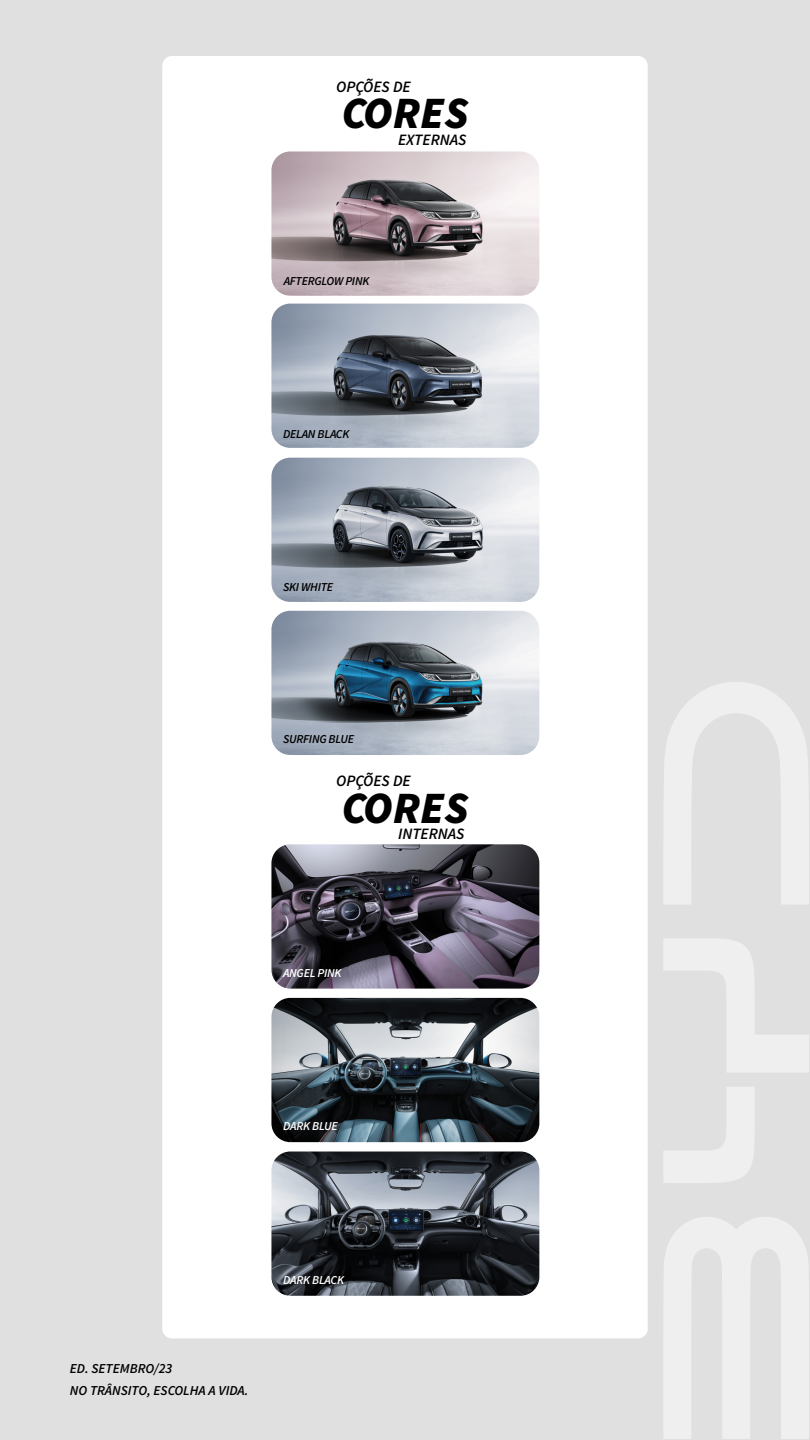
<style>
.page{position:relative;width:810px;height:1440px;background:#e0e0e0}
.page>*{position:absolute;margin:0;border:0;box-sizing:border-box;transform-origin:0 0}
.t1{font:italic 900 44.85px "Source Sans Pro";color:#000}
.t2{font:italic 600 15.83px "Source Sans Pro";color:#000}
.t3{font:italic 600 13.65px/22.5px "Source Sans Pro";color:#000}
.t4{font:italic 600 12.15px "Source Sans Pro";letter-spacing:-.02em;color:#000}
.t5{font:italic 600 12.15px "Source Sans Pro";letter-spacing:-.02em;color:#fff}
</style>
<div class="page">
<svg style="left:664px;top:1217px;width:145px;height:222px"></svg>
<svg style="left:663px;top:682px;width:146px;height:222px"></svg>
<svg style="left:664px;top:1087px;width:91px;height:96px"></svg>
<svg style="left:664px;top:938px;width:145px;height:134px"></svg>
<div style="left:162px;top:56px;width:486px;height:1282px;background:#fff;border-radius:10px"></div>
<img style="left:271px;top:151px;width:268px;height:145px">
<img style="left:271px;top:304px;width:268px;height:144px">
<img style="left:271px;top:458px;width:268px;height:144px">
<img style="left:271px;top:611px;width:268px;height:144px">
<img style="left:271px;top:844px;width:268px;height:145px">
<img style="left:271px;top:998px;width:268px;height:144px">
<img style="left:271px;top:1152px;width:268px;height:144px">
<h2 class="t2" style="left:336px;top:76px;width:76px">OPÇÕES DE</h2>
<h2 class="t2" style="left:398px;top:129px;width:70px">EXTERNAS</h2>
<h1 class="t1" style="left:341px;top:82px;width:129px">CORES</h1>
<p class="t4" style="left:284px;top:273px;width:87px">AFTERGLOW PINK</p>
<p class="t4" style="left:283px;top:426px;width:68px">DELAN BLACK</p>
<p class="t4" style="left:283px;top:579px;width:52px">SKI WHITE</p>
<p class="t4" style="left:283px;top:731px;width:73px">SURFING BLUE</p>
<h2 class="t2" style="left:336px;top:771px;width:76px">OPÇÕES DE</h2>
<h2 class="t2" style="left:398px;top:824px;width:68px">INTERNAS</h2>
<h1 class="t1" style="left:341px;top:777px;width:129px">CORES</h1>
<p class="t5" style="left:283px;top:965px;width:60px">ANGEL PINK</p>
<p class="t5" style="left:283px;top:1118px;width:56px">DARK BLUE</p>
<p class="t3" style="left:70px;top:1357px;width:180px">ED. SETEMBRO/23<br>NO TRÂNSITO, ESCOLHA A VIDA.</p>
<p class="t5" style="left:283px;top:1272px;width:62px">DARK BLACK</p>
</div>
